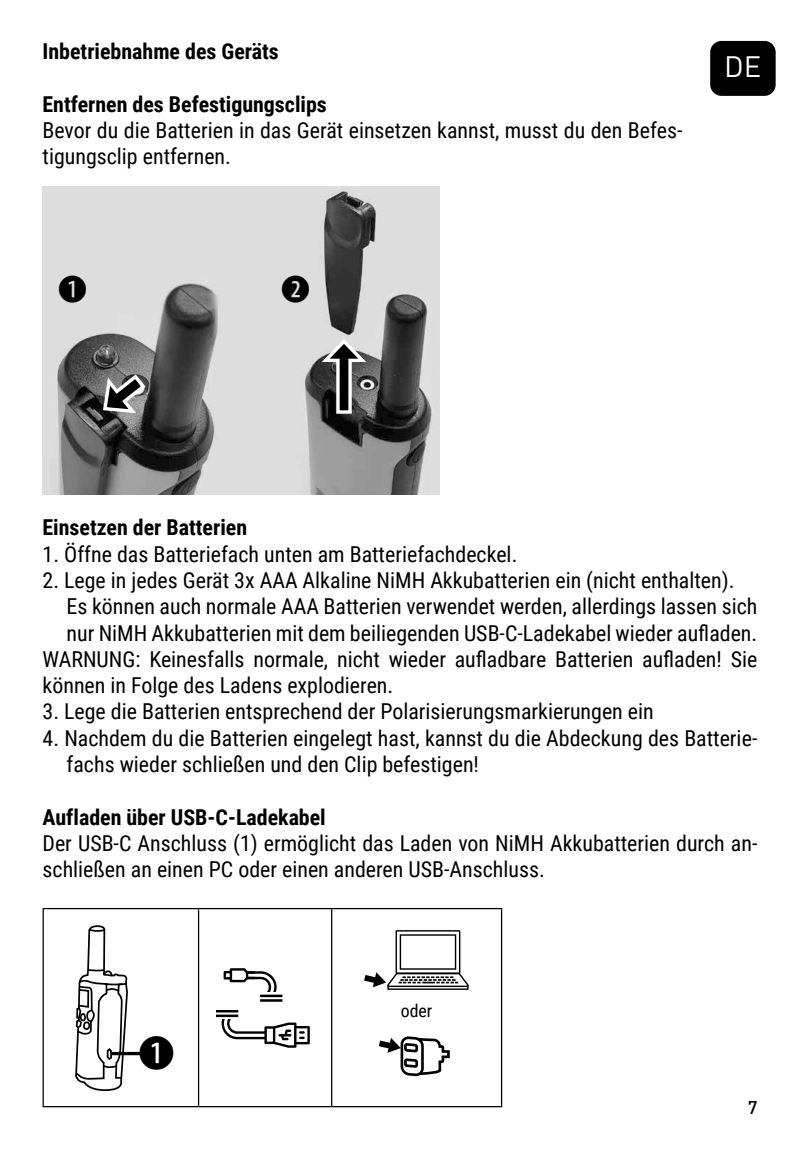
<style>
.page{position:relative;width:800px;height:1149px;background:#fff}
.page>*{position:absolute;margin:0;border:0;box-sizing:border-box;transform-origin:0 0}
.t1{font:29.1px "DIN Pro";color:#fff}
.t2{font:21.9px/26.4px "Roboto Condensed";color:#000}
.t3{font:700 21.9px "Roboto Condensed";color:#000}
.t4{font:500 18.3px "DIN Pro";color:#000}
.t5{font:17.7px "Roboto Condensed";color:#000}
</style>
<div class="page">
<div style="left:710px;top:41px;width:65px;height:55px;background:#000;border-radius:11px"></div>
<img style="left:43px;top:187px;width:396px;height:307px">
<svg style="left:318px;top:336px;width:52px;height:79px;background:#727272"></svg>
<svg style="left:101px;top:372px;width:47px;height:43px"></svg>
<hr style="left:43px;top:907px;width:155px;height:1px;background:#000">
<hr style="left:43px;top:908px;width:1px;height:197px;background:#000">
<hr style="left:198px;top:907px;width:133px;height:1px;background:#000">
<hr style="left:198px;top:908px;width:1px;height:197px;background:#000">
<hr style="left:331px;top:907px;width:171px;height:1px;background:#000">
<hr style="left:331px;top:908px;width:1px;height:197px;background:#000">
<hr style="left:501px;top:908px;width:1px;height:197px;background:#000">
<hr style="left:43px;top:1105px;width:155px;height:1px;background:#000">
<hr style="left:198px;top:1105px;width:133px;height:1px;background:#000">
<hr style="left:331px;top:1105px;width:171px;height:1px;background:#000">
<svg style="left:75px;top:925px;width:54px;height:166px"></svg>
<hr style="left:111px;top:1051px;width:30px;height:3px;background:#000">
<svg style="left:221px;top:1019px;width:89px;height:28px"></svg>
<hr style="left:216px;top:1014px;width:22px;height:2px;background:#000">
<hr style="left:216px;top:1009px;width:22px;height:3px;background:#000">
<hr style="left:260px;top:998px;width:22px;height:3px;background:#000">
<hr style="left:260px;top:994px;width:22px;height:2px;background:#000">
<svg style="left:223px;top:968px;width:54px;height:23px"></svg>
<svg style="left:364px;top:930px;width:105px;height:57px"></svg>
<svg style="left:379px;top:1036px;width:71px;height:41px"></svg>
<div style="left:404px;top:1042px;width:14px;height:10px;border:3px solid #020202;border-radius:2px"></div>
<div style="left:404px;top:1057px;width:14px;height:10px;border:3px solid #020202;border-radius:2px"></div>
<svg style="left:59px;top:275px;width:27px;height:27px"></svg>
<svg style="left:282px;top:275px;width:27px;height:27px"></svg>
<p class="t3" style="left:43px;top:36px;width:238px">Inbetriebnahme des Geräts</p>
<p class="t3" style="left:43px;top:88px;width:286px">Entfernen des Befestigungsclips</p>
<p class="t2" style="left:43px;top:116px;width:641px">Bevor du die Batterien in das Gerät einsetzen kannst, musst du den Befes&shy;tigungsclip entfernen.</p>
<h1 class="t1" style="left:724px;top:47px;width:39px">DE</h1>
<p class="t3" style="left:43px;top:512px;width:206px">Einsetzen der Batterien</p>
<p class="t2" style="left:43px;top:539px;width:476px">1. Öffne das Batteriefach unten am Batteriefachdeckel.</p>
<p class="t2" style="left:43px;top:566px;width:693px">2. Lege in jedes Gerät 3x AAA Alkaline NiMH Akkubatterien ein (nicht enthalten).</p>
<p class="t2" style="left:67px;top:592px;width:692px">Es können auch normale AAA Batterien verwendet werden, allerdings lassen sich</p>
<p class="t2" style="left:67px;top:618px;width:692px">nur NiMH Akkubatterien mit dem beiliegenden USB-C-Ladekabel wieder aufladen.</p>
<p class="t2" style="left:43px;top:645px;width:716px">WARNUNG: Keinesfalls normale, nicht wieder aufladbare Batterien aufladen! Sie</p>
<p class="t2" style="left:43px;top:671px;width:352px">können in Folge des Ladens explodieren.</p>
<p class="t2" style="left:43px;top:697px;width:612px">3. Lege die Batterien entsprechend der Polarisierungsmarkierungen ein</p>
<p class="t2" style="left:67px;top:723px;width:692px;text-indent:-24px">4. Nachdem du die Batterien eingelegt hast, kannst du die Abdeckung des Batterie&shy;fachs wieder schließen und den Clip befestigen!</p>
<p class="t3" style="left:43px;top:801px;width:285px">Aufladen über USB-C-Ladekabel</p>
<p class="t2" style="left:43px;top:828px;width:716px">Der USB-C Anschluss (1) ermöglicht das Laden von NiMH Akkubatterien durch an&shy;schließen an einen PC oder einen anderen USB-Anschluss.</p>
<p class="t5" style="left:401px;top:998px;width:33px">oder</p>
<p class="t4" style="left:747px;top:1094px;width:11px">7</p>
</div>
